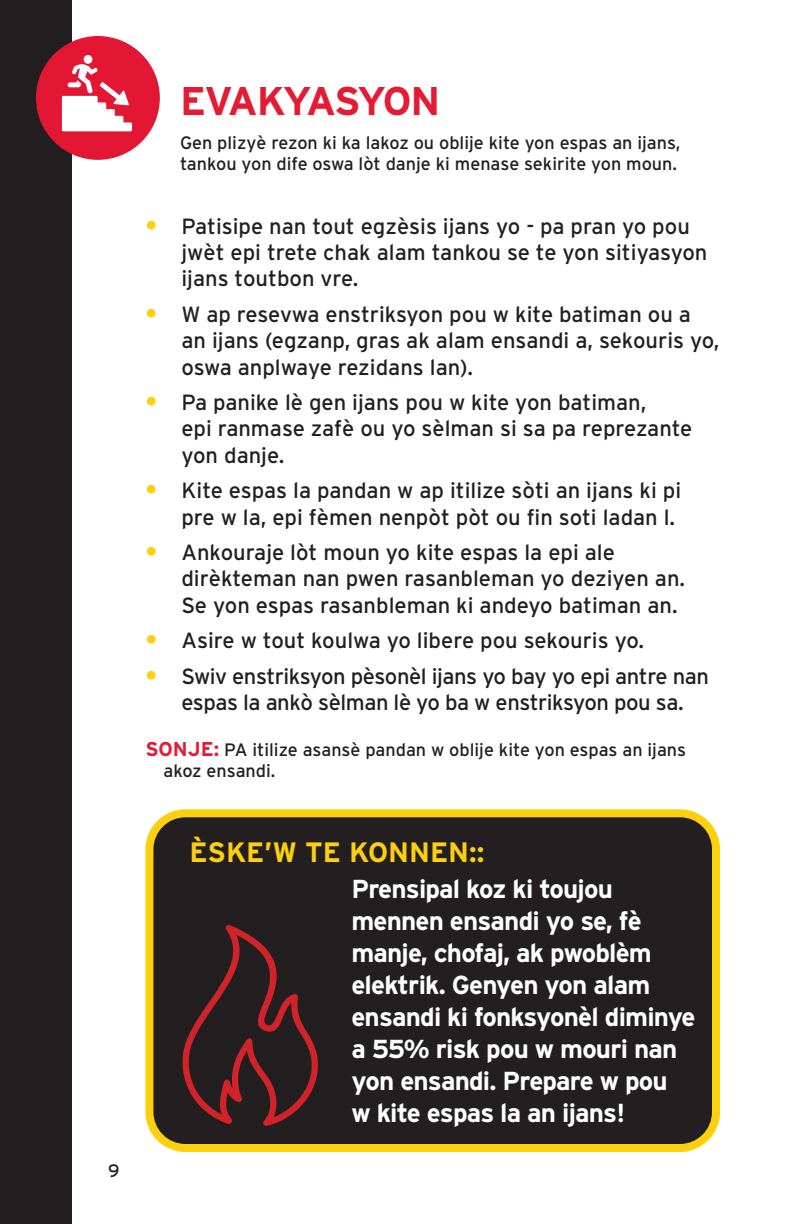
<style>
.page{position:relative;width:792px;height:1224px;background:#fff}
.page>*{position:absolute;margin:0;border:0;box-sizing:border-box;transform-origin:0 0}
.Head_20_Red{font:700 40px "Interstate";letter-spacing:-.06em;color:#e41c33}
.Subhead_14_Red{font:700 28px "Interstate";color:#fcd00c}
.Text_9_K{font:700 26px/32px "Interstate";letter-spacing:-.03em;color:#fff}
.t1{font:22px/26.4px "Interstate";color:#231f20}
.t2{font:22px/26.4px "Interstate";letter-spacing:-.02em;color:#231f20;text-align:center}
.Text_9_K-2{font:18px/21.6px "Interstate";color:#231f20}
.Text_7_K{font:18px "Interstate";color:#231f20}
.s1{font-weight:700;font-size:24px;color:#fcd00c}
.s2{font-weight:700;font-size:20px;color:#e41c33}
</style>
<div class="page">
<div style="left:0;top:0;width:72px;height:1224px;background:#231f20"></div>
<hr style="left:791px;top:0;width:1px;height:1224px;background:#231f20">
<div style="left:36px;top:36px;width:124px;height:124px;background:#e31733;border-radius:50%"></div>
<svg style="left:62px;top:55px;width:70px;height:76px"></svg>
<div style="left:149px;top:813px;width:567px;height:335px;background:#231f20;border-radius:36px"></div>
<div style="left:145px;top:809px;width:575px;height:343px;border:8px solid #fcd00c;border-radius:36px"></div>
<svg style="left:182px;top:925px;width:136px;height:201px"></svg>
<p class="Text_7_K" style="left:108px;top:1161px;width:13px">9</p>
<p class="Head_20_Red" style="left:180px;top:79px;width:262px">EVAKYASYON</p>
<p class="Text_9_K-2" style="left:180px;top:131px;width:502px">Gen plizyè rezon ki ka lakoz ou oblije kite yon espas an ijans, tankou yon dife oswa lòt danje ki menase sekirite yon moun.</p>
<p class="t1" style="left:181px;top:212px;width:528px;text-indent:-36px"><span class="s1">•</span> Patisipe nan tout egzèsis ijans yo - pa pran yo pou jwèt epi trete chak alam tankou se te yon sitiyasyon ijans toutbon vre.</p>
<p class="t1" style="left:181px;top:301px;width:539px;text-indent:-36px"><span class="s1">•</span> W ap resevwa enstriksyon pou w kite batiman ou a an ijans (egzanp, gras ak alam ensandi a, sekouris yo, oswa anplwaye rezidans lan).</p>
<p class="t1" style="left:181px;top:389px;width:513px;text-indent:-36px"><span class="s1">•</span> Pa panike lè gen ijans pou w kite yon batiman,<br>epi ranmase zafè ou yo sèlman si sa pa reprezante yon danje.</p>
<p class="t1" style="left:145px;top:477px;width:537px;text-align:right"><span class="s1">•</span> Kite espas la pandan w ap itilize sòti an ijans ki pi pre w la, epi fèmen nenpòt pòt ou fin soti ladan l.</p>
<p class="t1" style="left:181px;top:539px;width:505px;text-indent:-36px"><span class="s1">•</span> Ankouraje lòt moun yo kite espas la epi ale dirèkteman nan pwen rasanbleman yo deziyen an.<br>Se yon espas rasanbleman ki andeyo batiman an.</p>
<p class="t1" style="left:145px;top:627px;width:500px"><span class="s1">•</span> Asire w tout koulwa yo libere pou sekouris yo.</p>
<p class="t2" style="left:145px;top:662px;width:565px"><span class="s1">•</span> Swiv enstriksyon pèsonèl ijans yo bay yo epi antre nan espas la ankò sèlman lè yo ba w enstriksyon pou sa.</p>
<p class="Text_9_K-2" style="left:163px;top:739px;width:524px;text-indent:-18px"><span class="s2">SONJE:</span> PA itilize asansè pandan w oblije kite yon espas an ijans akoz ensandi.</p>
<p class="Subhead_14_Red" style="left:189px;top:836px;width:297px">ÈSKE’W TE KONNEN::</p>
<p class="Text_9_K" style="left:351px;top:873px;width:346px">Prensipal koz ki toujou mennen ensandi yo se, fè manje, chofaj, ak pwoblèm elektrik. Genyen yon alam ensandi ki fonksyonèl diminye a 55% risk pou w mouri nan yon ensandi. Prepare w pou<br>w kite espas la an ijans!</p>
</div>
